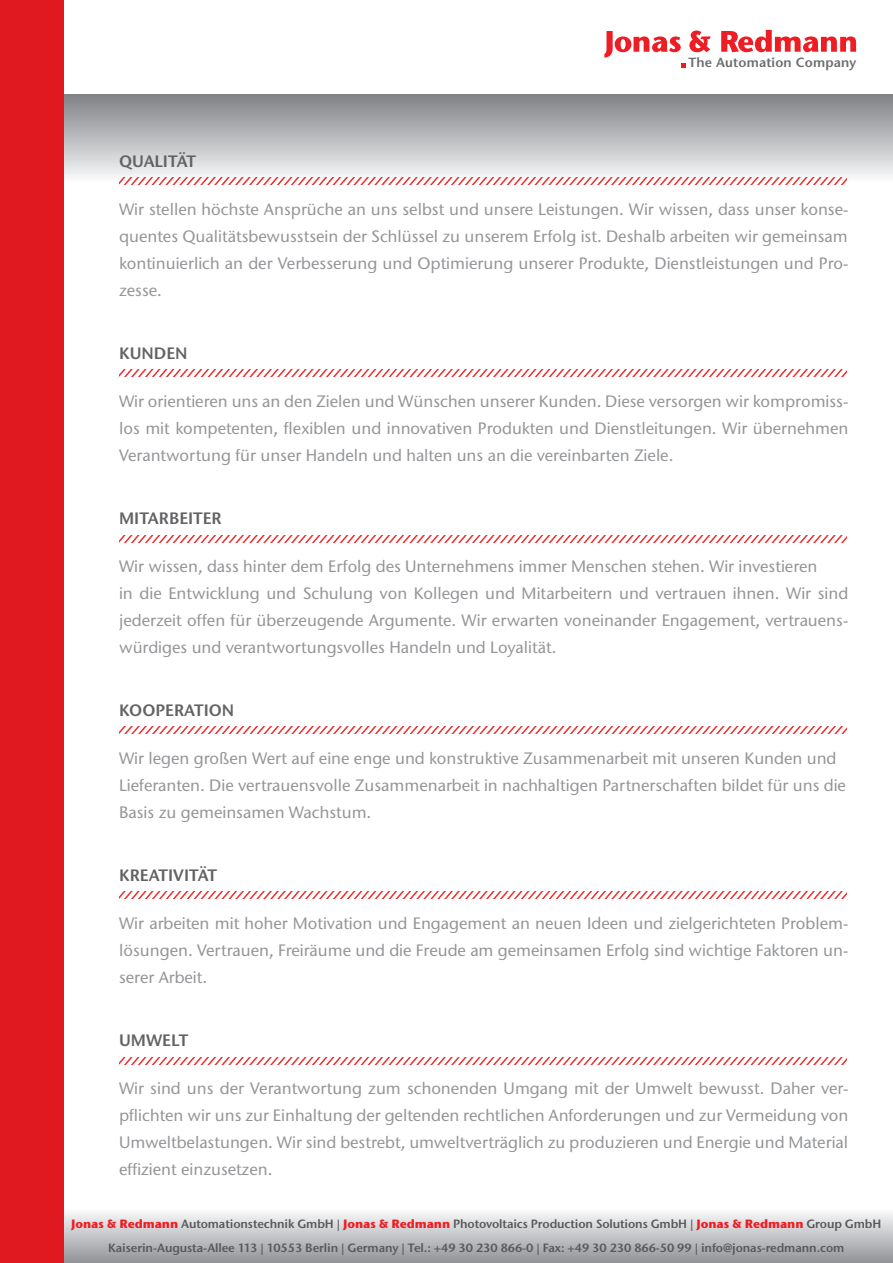
<style>
.page{position:relative;width:893px;height:1263px;background:#fff}
.page>*{position:absolute;margin:0;border:0;box-sizing:border-box;transform-origin:0 0}
.t1{font:500 16.5px/27px "Stone Sans ITC Std";color:#939598;text-align:justify}
.t2{font:600 16.5px "Stone Sans ITC Std";color:#636366}
.t3{font:600 13.35px "Stone Sans";letter-spacing:.01em;color:#6c6d70}
.t4{font:600 12px/24px "Stone Sans ITC Std";letter-spacing:-.01em;color:#57585a;text-align:center}
.s1{font-weight:700;color:#ee1d23}
</style>
<div class="page">
<div style="left:2px;top:1208px;width:891px;height:55px;background:linear-gradient(to bottom,#fcfdfd,#919296)"></div>
<div style="left:60px;top:95px;width:833px;height:88px;background:linear-gradient(to bottom,#7f8185,#fafafb)"></div>
<div style="left:0;top:0;width:64px;height:1263px;background:#e01921"></div>
<svg style="left:721px;top:30px;width:135px;height:22px"></svg>
<svg style="left:604px;top:31px;width:107px;height:36px"></svg>
<svg style="left:120px;top:177px;width:726px;height:7px"></svg>
<svg style="left:120px;top:1057px;width:726px;height:7px"></svg>
<svg style="left:120px;top:892px;width:726px;height:6px"></svg>
<svg style="left:120px;top:727px;width:726px;height:7px"></svg>
<svg style="left:120px;top:535px;width:726px;height:7px"></svg>
<svg style="left:120px;top:370px;width:726px;height:7px"></svg>
<p class="t3" style="left:689px;top:55px;width:169px">The Automation Company</p>
<p class="t2" style="left:119px;top:150px;width:79px">QUALITÄT</p>
<p class="t1" style="left:119px;top:195px;width:731px">Wir stellen höchste Ansprüche an uns selbst und unsere Leistungen. Wir wissen, dass unser konse&shy;quentes Qualitätsbewusstsein der Schlüssel zu unserem Erfolg ist. Deshalb arbeiten wir gemeinsam</p>
<p class="t1" style="left:119px;top:249px;width:731px">kontinuierlich an der Verbesserung und Optimierung unserer Produkte, Dienstleistungen und Pro&shy;zesse.</p>
<p class="t2" style="left:119px;top:342px;width:70px">KUNDEN</p>
<p class="t1" style="left:119px;top:387px;width:731px">Wir orientieren uns an den Zielen und Wünschen unserer Kunden. Diese versorgen wir kompromiss&shy;los mit kompetenten, flexiblen und innovativen Produkten und Dienstleitungen. Wir übernehmen Verantwortung für unser Handeln und halten uns an die vereinbarten Ziele.</p>
<p class="t2" style="left:119px;top:507px;width:104px">MITARBEITER</p>
<p class="t1" style="left:119px;top:552px;width:700px">Wir wissen, dass hinter dem Erfolg des Unternehmens immer Menschen stehen. Wir investieren</p>
<p class="t1" style="left:119px;top:579px;width:731px">in die Entwicklung und Schulung von Kollegen und Mitarbeitern und vertrauen ihnen. Wir sind jederzeit offen für überzeugende Argumente. Wir erwarten voneinander Engagement, vertrauens&shy;würdiges und verantwortungsvolles Handeln und Loyalität.</p>
<p class="t2" style="left:119px;top:699px;width:117px">KOOPERATION</p>
<p class="t1" style="left:119px;top:744px;width:719px">Wir legen großen Wert auf eine enge und konstruktive Zusammenarbeit mit unseren Kunden und</p>
<p class="t1" style="left:119px;top:771px;width:728px">Lieferanten. Die vertrauensvolle Zusammenarbeit in nachhaltigen Partnerschaften bildet für uns die</p>
<p class="t1" style="left:119px;top:798px;width:254px">Basis zu gemeinsamen Wachstum.</p>
<p class="t2" style="left:119px;top:864px;width:100px">KREATIVITÄT</p>
<p class="t1" style="left:119px;top:909px;width:731px">Wir arbeiten mit hoher Motivation und Engagement an neuen Ideen und zielgerichteten Problem&shy;lösungen. Vertrauen, Freiräume und die Freude am gemeinsamen Erfolg sind wichtige Faktoren un&shy;serer Arbeit.</p>
<p class="t2" style="left:119px;top:1029px;width:71px">UMWELT</p>
<p class="t1" style="left:119px;top:1074px;width:731px">Wir sind uns der Verantwortung zum schonenden Umgang mit der Umwelt bewusst. Daher ver&shy;pflichten wir uns zur Einhaltung der geltenden rechtlichen Anforderungen und zur Vermeidung von Umweltbelastungen. Wir sind bestrebt, umweltverträglich zu produzieren und Energie und Material effizient einzusetzen.</p>
<p class="t4" style="left:71px;top:1212px;width:812px"><span class="s1">Jonas &amp; Redmann</span> Automationstechnik GmbH | <span class="s1">Jonas &amp; Redmann</span> Photovoltaics Production Solutions GmbH | <span class="s1">Jonas &amp; Redmann</span> Group GmbH<br>Kaiserin-Augusta-Allee 113 | 10553 Berlin | Germany | Tel.: +49 30 230 866-0 | Fax: +49 30 230 866-50 99 | info@jonas-redmann.com</p>
</div>
